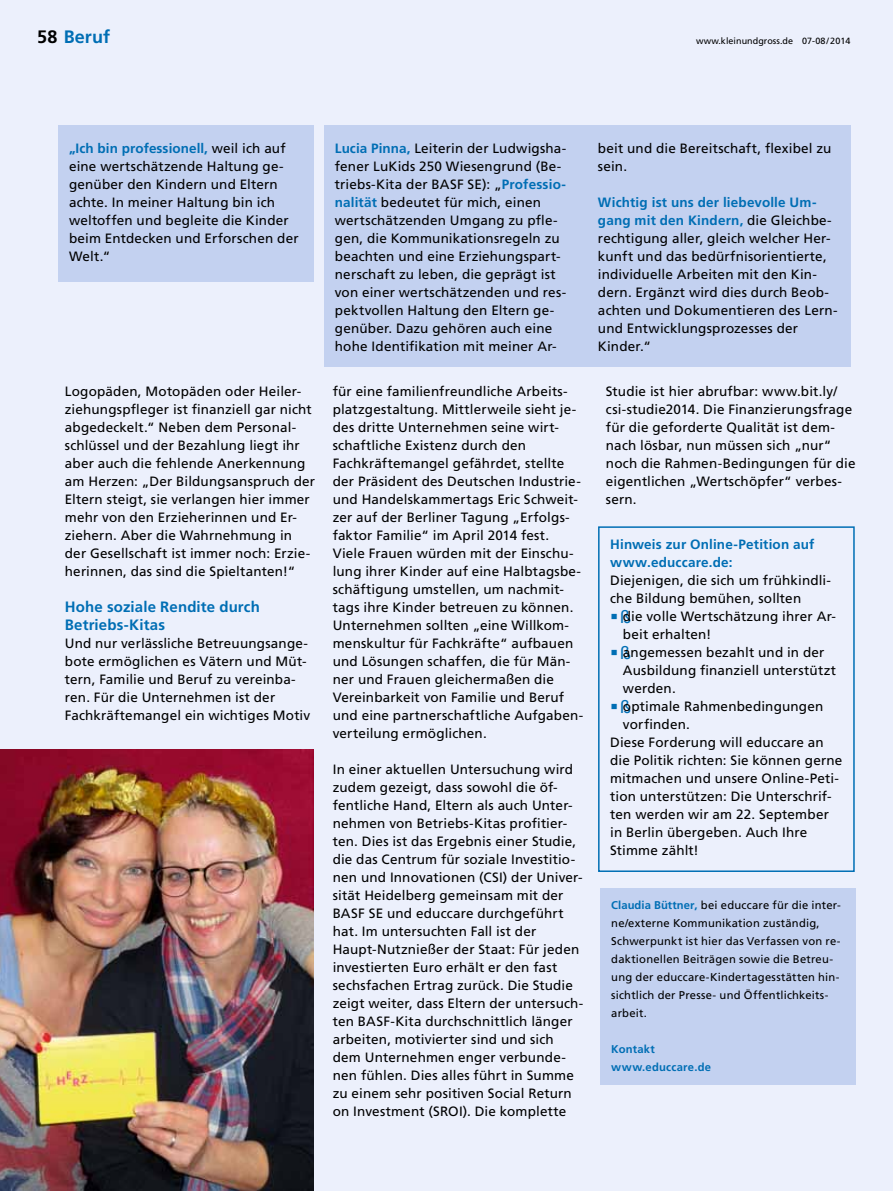
<style>
.page{position:relative;width:893px;height:1191px;background:#ecf0fc}
.page>*{position:absolute;margin:0;border:0;box-sizing:border-box;transform-origin:0 0}
.t1{font:700 18px "Frutiger LT Std";letter-spacing:.005em;color:#006eb4}
.t2{font:700 15px/18px "Frutiger LT Std";letter-spacing:.01em;color:#006eb4}
.t3{font:13.5px/18px "Frutiger LT Std";letter-spacing:.01em;color:#000}
.t4{font:13.5px/18px "Frutiger";letter-spacing:.01em;color:#000}
.t5{font:700 13.5px/18px "Frutiger LT Std";letter-spacing:.01em;color:#006eb4}
.t6{font:11.25px/18px "Frutiger";letter-spacing:.02em;color:#000}
.t7{font:700 11.25px/18px "Frutiger";letter-spacing:.025em;color:#006eb4}
.t8{font:9px "Frutiger LT Std";letter-spacing:.005em;color:#000}
.s1{color:#000}
.s2{font-family:"Frutiger";font-weight:400;color:#000}
.s3{font-family:"Frutiger LT Std";font-weight:700;color:#006eb4}
.s4{font-weight:700;color:#006eb4}
</style>
<div class="page">
<div style="left:601px;top:888px;width:255px;height:196px;background:#c3d1f0"></div>
<div style="left:324px;top:125px;width:526px;height:242px;background:#c3d1f0"></div>
<img style="left:0;top:749px;width:314px;height:442px">
<div style="left:598px;top:526px;width:257px;height:346px;border:2px solid #006eb4"></div>
<div style="left:58px;top:125px;width:256px;height:157px;background:#c3d1f0"></div>
<h1 class="t1" style="left:37px;top:26px;width:74px"><span class="s1">58</span> Beruf</h1>
<p class="t8" style="left:696px;top:36px;width:156px">www.kleinundgross.de 07-08/2014</p>
<p class="t5" style="left:69px;top:139px;width:218px">„Ich bin professionell, <span class="s2">weil ich auf</span></p>
<p class="t4" style="left:69px;top:157px;width:231px">eine wertschätzende Haltung ge&shy;genüber den Kindern und Eltern achte. In meiner Haltung bin ich weltoffen und begleite die Kinder beim Entdecken und Erforschen der<br>Welt.“</p>
<p class="t3" style="left:65px;top:382px;width:252px">Logopäden, Motopäden oder Heiler&shy;ziehungspfleger ist finanziell gar nicht abgedeckelt.“ Neben dem Personal&shy;schlüssel und der Bezahlung liegt ihr aber auch die fehlende Anerkennung am Herzen: „Der Bildungsanspruch der Eltern steigt, sie verlangen hier immer mehr von den Erzieherinnen und Er&shy;ziehern. Aber die Wahrnehmung in der Gesellschaft ist immer noch: Erzie&shy;herinnen, das sind die Spieltanten!“</p>
<p class="t2" style="left:65px;top:598px;width:197px">Hohe soziale Rendite durch<br>Betriebs-Kitas</p>
<p class="t3" style="left:65px;top:634px;width:247px">Und nur verlässliche Betreuungsange&shy;bote ermöglichen es Vätern und Müt&shy;tern, Familie und Beruf zu vereinba&shy;ren. Für die Unternehmen ist der Fachkräftemangel ein wichtiges Motiv</p>
<p class="t4" style="left:335px;top:139px;width:233px"><span class="s3">Lucia Pinna,</span> Leiterin der Ludwigsha&shy;fener LuKids 250 Wiesengrund (Be&shy;triebs-Kita der BASF SE): „<span class="s4">Professio&shy;nalität</span> bedeutet für mich, einen wertschätzenden Umgang zu pfle&shy;gen, die Kommunikationsregeln zu beachten und eine Erziehungspart&shy;nerschaft zu leben, die geprägt ist von einer wertschätzenden und res&shy;pektvollen Haltung den Eltern ge&shy;genüber. Dazu gehören auch eine hohe Identifikation mit meiner Ar-</p>
<p class="t4" style="left:598px;top:139px;width:235px">beit und die Bereitschaft, flexibel zu sein.</p>
<p class="t4" style="left:598px;top:193px;width:241px"><span class="s4">Wichtig ist uns der liebevolle Um&shy;gang mit den Kindern,</span> die Gleichbe&shy;rechtigung aller, gleich welcher Her&shy;kunft und das bedürfnisorientierte, individuelle Arbeiten mit den Kin&shy;dern. Ergänzt wird dies durch Beob&shy;achten und Dokumentieren des Lern&shy;und Entwicklungsprozesses der<br>Kinder.“</p>
<p class="t3" style="left:333px;top:382px;width:252px">für eine familienfreundliche Arbeits&shy;platzgestaltung. Mittlerweile sieht je&shy;des dritte Unternehmen seine wirt&shy;schaftliche Existenz durch den Fachkräftemangel gefährdet, stellte der Präsident des Deutschen Industrie&shy;und Handelskammertags Eric Schweit&shy;zer auf der Berliner Tagung „Erfolgs&shy;faktor Familie“ im April 2014 fest.<br>Viele Frauen würden mit der Einschu&shy;lung ihrer Kinder auf eine Halbtagsbe&shy;schäftigung umstellen, um nachmit&shy;tags ihre Kinder betreuen zu können.<br>Unternehmen sollten „eine Willkom&shy;menskultur für Fachkräfte“ aufbauen und Lösungen schaffen, die für Män&shy;ner und Frauen gleichermaßen die Vereinbarkeit von Familie und Beruf und eine partnerschaftliche Aufgaben&shy;verteilung ermöglichen.</p>
<p class="t3" style="left:333px;top:760px;width:252px">In einer aktuellen Untersuchung wird zudem gezeigt, dass sowohl die öf&shy;fentliche Hand, Eltern als auch Unter&shy;nehmen von Betriebs-Kitas profitier&shy;ten. Dies ist das Ergebnis einer Studie, die das Centrum für soziale Investitio&shy;nen und Innovationen (CSI) der Univer&shy;sität Heidelberg gemeinsam mit der BASF SE und educcare durchgeführt hat. Im untersuchten Fall ist der Haupt-Nutznießer der Staat: Für jeden investierten Euro erhält er den fast sechsfachen Ertrag zurück. Die Studie zeigt weiter, dass Eltern der untersuch&shy;ten BASF-Kita durchschnittlich länger arbeiten, motivierter sind und sich dem Unternehmen enger verbunde&shy;nen fühlen. Dies alles führt in Summe zu einem sehr positiven Social Return on Investment (SROI). Die komplette</p>
<p class="t3" style="left:606px;top:382px;width:251px">Studie ist hier abrufbar: www.bit.ly/ csi-studie2014. Die Finanzierungsfrage für die geforderte Qualität ist dem&shy;nach lösbar, nun müssen sich „nur“ noch die Rahmen-Bedingungen für die eigentlichen „Wertschöpfer“ verbes&shy;sern.</p>
<p class="t5" style="left:610px;top:535px;width:206px">Hinweis zur Online-Petition auf www.educcare.de:</p>
<p class="t3" style="left:610px;top:571px;width:222px">Diejenigen, die sich um frühkindli&shy;che Bildung bemühen, sollten</p>
<p class="t3" style="left:623px;top:607px;width:215px">die volle Wertschätzung ihrer Ar-</p>
<p class="t3" style="left:623px;top:625px;width:90px">beit erhalten!</p>
<p class="t3" style="left:623px;top:643px;width:203px">angemessen bezahlt und in der</p>
<p class="t3" style="left:623px;top:661px;width:215px">Ausbildung finanziell unterstützt</p>
<p class="t3" style="left:623px;top:679px;width:54px">werden.</p>
<p class="t3" style="left:623px;top:697px;width:202px">optimale Rahmenbedingungen</p>
<p class="t3" style="left:623px;top:715px;width:69px">vorfinden.</p>
<p class="t3" style="left:610px;top:733px;width:215px">Diese Forderung will educcare an</p>
<p class="t3" style="left:610px;top:751px;width:234px">die Politik richten: Sie können gerne</p>
<p class="t3" style="left:610px;top:769px;width:230px">mitmachen und unsere Online-Peti-</p>
<p class="t3" style="left:610px;top:787px;width:223px">tion unterstützen: Die Unterschrif-</p>
<p class="t3" style="left:610px;top:805px;width:220px">ten werden wir am 22. September</p>
<p class="t3" style="left:610px;top:823px;width:199px">in Berlin übergeben. Auch Ihre</p>
<p class="t3" style="left:610px;top:841px;width:90px">Stimme zählt!</p>
<p class="t6" style="left:611px;top:896px;width:231px"><span class="s3">Claudia Büttner,</span> bei educcare für die inter&shy;ne/externe Kommunikation zuständig, Schwerpunkt ist hier das Verfassen von re&shy;daktionellen Beiträgen sowie die Betreu&shy;ung der educcare-Kindertagesstätten hin&shy;sichtlich der Presse- und Öffentlichkeits&shy;arbeit.</p>
<p class="t7" style="left:611px;top:1040px;width:101px">Kontakt www.educcare.de</p>
</div>
